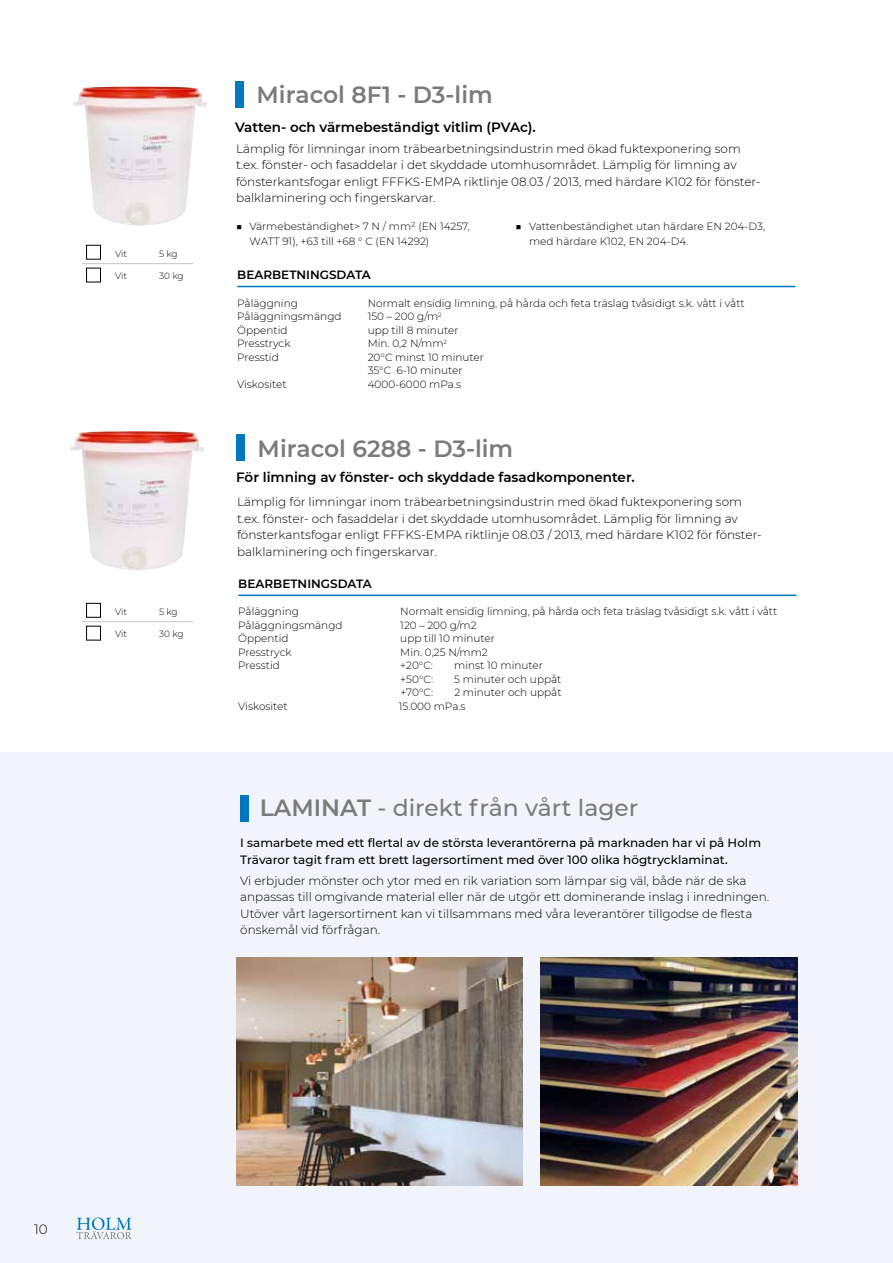
<style>
.page{position:relative;width:893px;height:1263px;background:#fff}
.page>*{position:absolute;margin:0;border:0;box-sizing:border-box;transform-origin:0 0}
.t1{font:600 23.4px "Montserrat";color:#7b7b7a}
.t2{font:500 23.4px "Montserrat";color:#7b7b7a}
.t3{font:600 13.5px "Montserrat";color:#000}
.t4{font:300 13.5px "Montserrat";color:#000}
.t5{font:300 12px/16.5px "Montserrat";color:#000}
.t6{font:500 12px/16.5px "Montserrat";color:#000}
.t7{font:600 12px "Montserrat";color:#000}
.t8{font:300 10.5px/15px "Montserrat";color:#000}
.t9{font:300 9px "Montserrat";letter-spacing:-.02em;color:#000}
.s1{font-weight:600}
</style>
<div class="page">
<div style="left:0;top:753px;width:893px;height:510px;background:#f1f5fb"></div>
<svg style="left:77px;top:1217px;width:55px;height:22px"></svg>
<div style="left:235px;top:81px;width:9px;height:27px;background:#0078bf"></div>
<hr style="left:237px;top:286px;width:558px;height:1px;background:#0078bf">
<hr style="left:238px;top:595px;width:559px;height:1px;background:#0078bf">
<div style="left:236px;top:435px;width:9px;height:26px;background:#0078bf"></div>
<svg style="left:82px;top:263px;width:29px;height:1px"></svg>
<hr style="left:111px;top:263px;width:44px;height:1px;background:#c5c6c6">
<hr style="left:155px;top:263px;width:38px;height:1px;background:#c5c6c6">
<div style="left:86px;top:245px;width:15px;height:14px;border:1px solid #000"></div>
<div style="left:86px;top:268px;width:15px;height:14px;border:1px solid #000"></div>
<svg style="left:82px;top:621px;width:29px;height:1px"></svg>
<hr style="left:111px;top:621px;width:44px;height:1px;background:#c5c6c6">
<hr style="left:155px;top:621px;width:38px;height:1px;background:#c5c6c6">
<div style="left:86px;top:603px;width:15px;height:14px;border:1px solid #000"></div>
<div style="left:86px;top:626px;width:15px;height:14px;border:1px solid #000"></div>
<img style="left:73px;top:86px;width:134px;height:140px">
<img style="left:70px;top:431px;width:134px;height:139px">
<div style="left:240px;top:795px;width:9px;height:26px;background:#0078bf"></div>
<img style="left:236px;top:957px;width:287px;height:228px">
<img style="left:540px;top:957px;width:257px;height:228px">
<p class="t9" style="left:115px;top:247px;width:13px">Vit</p>
<p class="t9" style="left:159px;top:247px;width:20px">5 kg</p>
<p class="t9" style="left:115px;top:270px;width:13px">Vit</p>
<p class="t9" style="left:159px;top:270px;width:26px">30 kg</p>
<p class="t9" style="left:115px;top:605px;width:13px">Vit</p>
<p class="t9" style="left:159px;top:605px;width:20px">5 kg</p>
<p class="t9" style="left:115px;top:628px;width:13px">Vit</p>
<p class="t9" style="left:159px;top:628px;width:26px">30 kg</p>
<h1 class="t1" style="left:257px;top:78px;width:238px">Miracol 8F1 - D3-lim</h1>
<p class="t3" style="left:235px;top:118px;width:302px">Vatten- och värmebeständigt vitlim (PVAc).</p>
<p class="t5" style="left:236px;top:140px;width:526px">Lämplig för limningar inom träbearbetningsindustrin med ökad fuktexponering som t.ex. fönster- och fasaddelar i det skyddade utomhusområdet. Lämplig för limning av fönsterkantsfogar enligt FFFKS-EMPA riktlinje 08.03 / 2013, med härdare K102 för fönster&shy;balklaminering och fingerskarvar.</p>
<p class="t8" style="left:250px;top:218px;width:222px;text-indent:-14px">■ Värmebeständighet&gt; 7 N / mm² (EN 14257,<br>WATT 91), +63 till +68 ° C (EN 14292)</p>
<p class="t8" style="left:529px;top:218px;width:238px;text-indent:-14px">■ Vattenbeständighet utan härdare EN 204-D3, med härdare K102, EN 204-D4.</p>
<p class="t7" style="left:237px;top:267px;width:135px">BEARBETNINGSDATA</p>
<p class="t8" style="left:237px;top:295px;width:62px">Påläggning</p>
<p class="t8" style="left:368px;top:295px;width:378px">Normalt ensidig limning, på hårda och feta träslag tvåsidigt s.k. vått i vått</p>
<p class="t8" style="left:237px;top:309px;width:106px">Påläggningsmängd</p>
<p class="t8" style="left:368px;top:309px;width:75px">150 – 200 g/m<sup>2</sup></p>
<p class="t8" style="left:237px;top:322px;width:52px">Öppentid</p>
<p class="t8" style="left:368px;top:322px;width:92px">upp till 8 minuter</p>
<p class="t8" style="left:237px;top:336px;width:55px">Presstryck</p>
<p class="t8" style="left:368px;top:336px;width:81px">Min. 0,2 N/mm<sup>2</sup></p>
<p class="t8" style="left:237px;top:349px;width:43px">Presstid</p>
<p class="t8" style="left:368px;top:350px;width:118px;line-height:13.5px">20°C minst 10 minuter<br>35°C 6-10 minuter</p>
<p class="t8" style="left:237px;top:376px;width:51px">Viskositet</p>
<p class="t8" style="left:368px;top:376px;width:95px">4000-6000 mPa.s</p>
<h1 class="t1" style="left:258px;top:432px;width:257px">Miracol 6288 - D3-lim</h1>
<p class="t3" style="left:236px;top:467px;width:400px">För limning av fönster- och skyddade fasadkomponenter.</p>
<p class="t5" style="left:237px;top:493px;width:526px">Lämplig för limningar inom träbearbetningsindustrin med ökad fuktexponering som t.ex. fönster- och fasaddelar i det skyddade utomhusområdet. Lämplig för limning av fönsterkantsfogar enligt FFFKS-EMPA riktlinje 08.03 / 2013, med härdare K102 för fönster&shy;balklaminering och fingerskarvar.</p>
<p class="t7" style="left:238px;top:575px;width:135px">BEARBETNINGSDATA</p>
<p class="t8" style="left:238px;top:604px;width:62px">Påläggning</p>
<p class="t8" style="left:400px;top:604px;width:378px">Normalt ensidig limning, på hårda och feta träslag tvåsidigt s.k. vått i vått</p>
<p class="t8" style="left:238px;top:617px;width:106px">Påläggningsmängd</p>
<p class="t8" style="left:400px;top:617px;width:78px">120 – 200 g/m2</p>
<p class="t8" style="left:238px;top:631px;width:52px">Öppentid</p>
<p class="t8" style="left:400px;top:631px;width:96px">upp till 10 minuter</p>
<p class="t8" style="left:238px;top:644px;width:55px">Presstryck</p>
<p class="t8" style="left:400px;top:644px;width:89px">Min. 0,25 N/mm2</p>
<p class="t8" style="left:238px;top:658px;width:43px">Presstid</p>
<p class="t8" style="left:400px;top:658px;width:34px">+20°C:</p>
<p class="t8" style="left:454px;top:658px;width:90px">minst 10 minuter</p>
<p class="t8" style="left:400px;top:671px;width:34px">+50°C:</p>
<p class="t8" style="left:454px;top:671px;width:109px">5 minuter och uppåt</p>
<p class="t8" style="left:400px;top:685px;width:34px">+70°C:</p>
<p class="t8" style="left:454px;top:685px;width:109px">2 minuter och uppåt</p>
<p class="t8" style="left:238px;top:698px;width:51px">Viskositet</p>
<p class="t8" style="left:399px;top:698px;width:68px">15.000 mPa.s</p>
<h1 class="t2" style="left:260px;top:791px;width:380px"><span class="s1">LAMINAT</span> - direkt från vårt lager</h1>
<p class="t6" style="left:240px;top:834px;width:522px">I samarbete med ett flertal av de största leverantörerna på marknaden har vi på Holm<br>Trävaror tagit fram ett brett lagersortiment med över 100 olika högtrycklaminat.</p>
<p class="t5" style="left:240px;top:872px;width:530px">Vi erbjuder mönster och ytor med en rik variation som lämpar sig väl, både när de ska anpassas till omgivande material eller när de utgör ett dominerande inslag i inredningen.<br>Utöver vårt lagersortiment kan vi tillsammans med våra leverantörer tillgodse de flesta önskemål vid förfrågan.</p>
<p class="t4" style="left:34px;top:1220px;width:15px">10</p>
</div>
